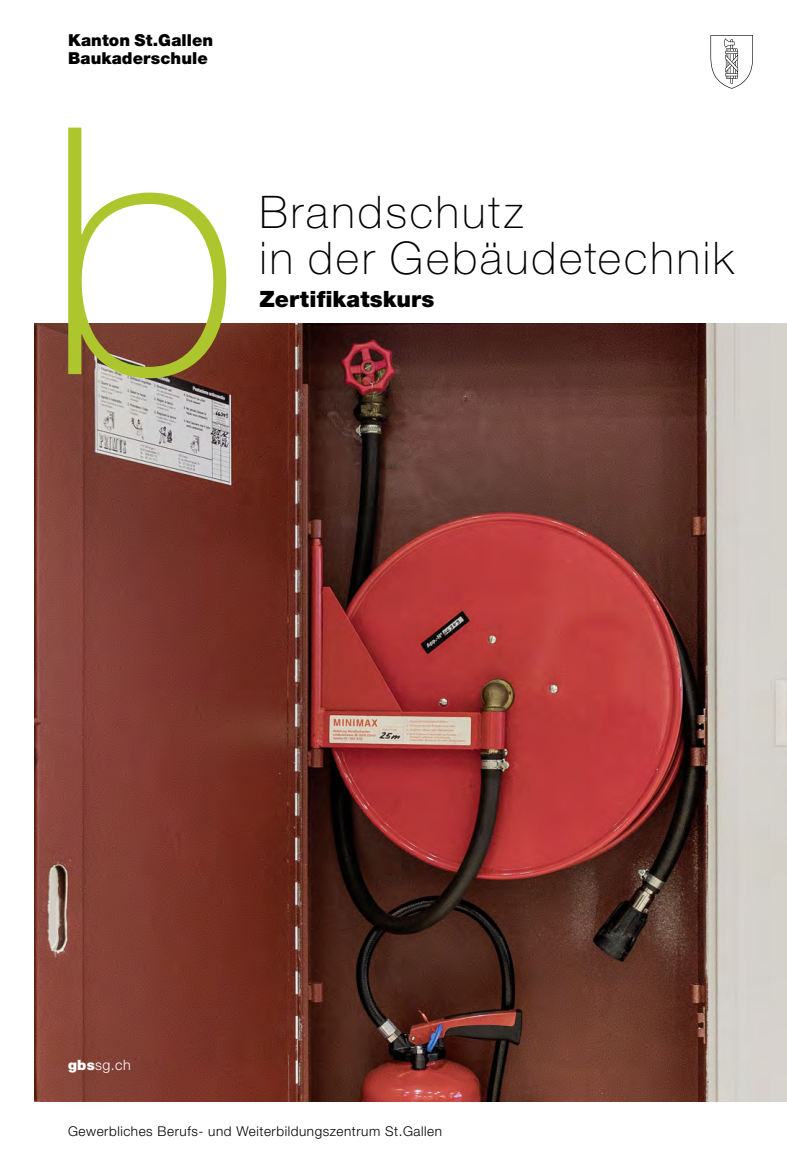
<style>
.page{position:relative;width:787px;height:1170px;background:#fff}
.page>*{position:absolute;margin:0;border:0;box-sizing:border-box;transform-origin:0 0}
._01_Haupttitel_Zusat{font:100 345px "Helvetica Neue LT Std";color:#aec62e}
.Titel_Helvetica_28{font:100 45px/45.3px "Helvetica Neue LT Std";letter-spacing:.06em;color:#000}
.Titel_Helvetica_28-2{font:900 22.5px "Helvetica Neue LT Std";letter-spacing:.005em;color:#000}
.t1{font:900 16.5px/18px "Helvetica Neue LT Std";letter-spacing:.005em;color:#000}
.t2{font:300 14.25px "Helvetica Neue LT Std";color:#fff}
.t3{font:300 13.5px "Helvetica Neue LT Std";letter-spacing:.04em;color:#000}
.s1{font-weight:900}
</style>
<div class="page">
<img style="left:34px;top:323px;width:753px;height:778px">
<div style="left:26px;top:1015px;width:141px;height:101px;background:#000;opacity:.35"></div>
<svg style="left:710px;top:35px;width:43px;height:54px"></svg>
<p class="t1" style="left:68px;top:31px;width:147px">Kanton St.Gallen<br>Baukaderschule</p>
<p class="_01_Haupttitel_Zusat" style="left:46px;top:54px;width:193px">b</p>
<p class="Titel_Helvetica_28" style="left:259px;top:189px;width:476px">Brandschutz<br>in der Gebäudetechnik</p>
<p class="Titel_Helvetica_28-2" style="left:259px;top:285px;width:176px">Zertifikatskurs</p>
<p class="t2" style="left:68px;top:1055px;width:64px"><span class="s1">gbs</span>sg.ch</p>
<p class="t3" style="left:68px;top:1122px;width:375px">Gewerbliches Berufs- und Weiterbildungszentrum St.Gallen</p>
</div>
